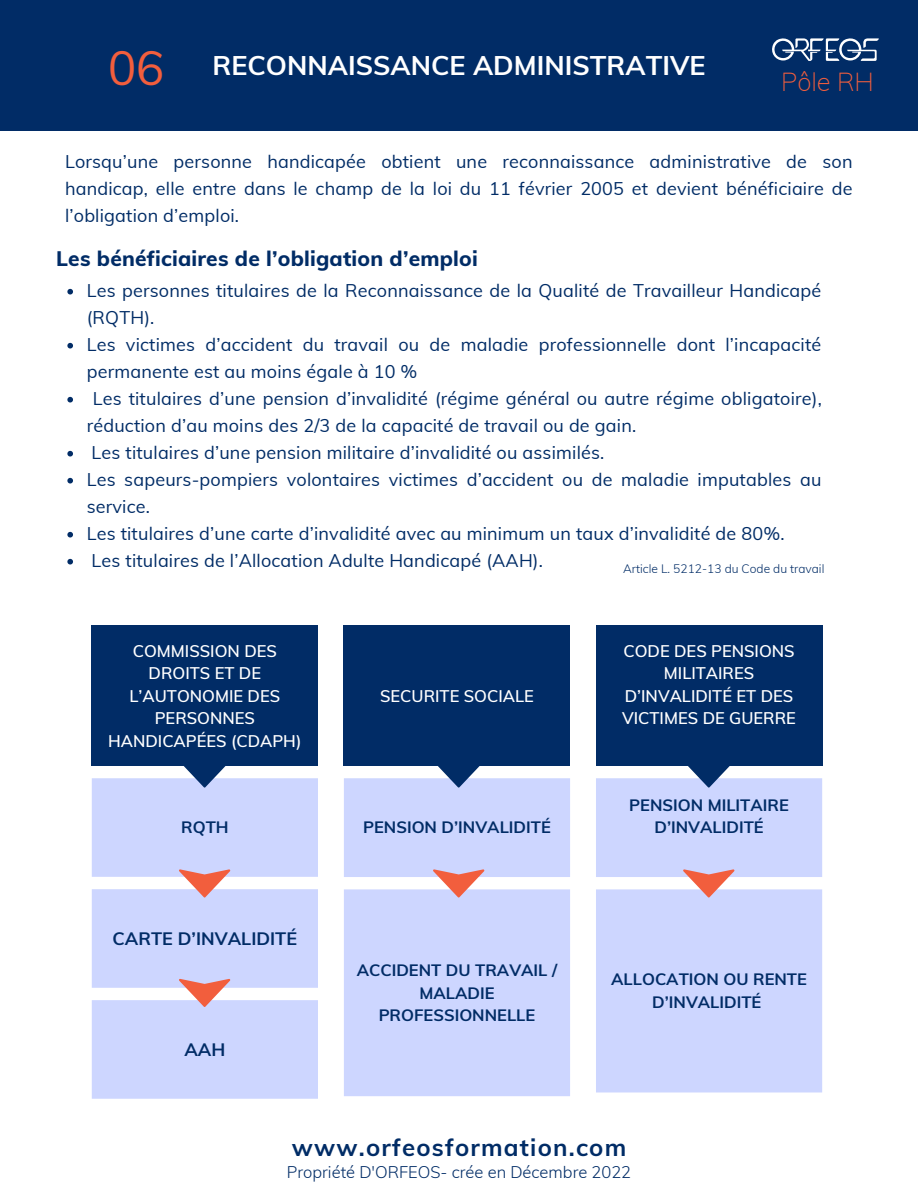
<style>
.page{position:relative;width:918px;height:1188px;background:#fff}
.page>*{position:absolute;margin:0;border:0;box-sizing:border-box;transform-origin:0 0}
.t1{font:46.95px "Muli";color:#f25e3d}
.t2{font:700 27px "Muli";color:#fff}
.t3{font:200 25.5px "Muli";color:#f25e3d}
.t4{font:700 24px "Muli";letter-spacing:.05em;color:#012c66}
.t5{font:800 21px "Muli";letter-spacing:.01em;color:#012c66}
.t6{font:18px/27px "Muli";letter-spacing:.01em;color:#012c66}
.t7{font:700 18px "Muli";color:#012c66}
.t8{font:600 16.5px/22.5px "Muli";color:#fff;text-align:center}
.t9{font:700 16.5px/22.5px "Muli";color:#012c66;text-align:center}
.t10{font:300 16.5px "Muli";color:#012c66}
.t11{font:300 12px "Muli";color:#012c66}
</style>
<div class="page">
<div style="left:0;top:0;width:918px;height:130px;background:#012c66"></div>
<svg style="left:772px;top:38px;width:107px;height:23px"></svg>
<div style="left:92px;top:625px;width:226px;height:141px;background:#012c66"></div>
<svg style="left:92px;top:778px;width:226px;height:321px;fill:#cdd6ff"></svg>
<div style="left:344px;top:625px;width:226px;height:141px;background:#012c66"></div>
<div style="left:344px;top:778px;width:226px;height:318px;background:#cdd6ff"></div>
<div style="left:596px;top:625px;width:226px;height:141px;background:#012c66"></div>
<div style="left:596px;top:778px;width:226px;height:314px;background:#cdd6ff"></div>
<svg style="left:179px;top:869px;width:51px;height:28px"></svg>
<svg style="left:67px;top:289px;width:6px;height:6px"></svg>
<svg style="left:67px;top:343px;width:6px;height:6px"></svg>
<svg style="left:67px;top:397px;width:6px;height:6px"></svg>
<svg style="left:67px;top:451px;width:6px;height:6px"></svg>
<svg style="left:67px;top:478px;width:6px;height:6px"></svg>
<svg style="left:67px;top:532px;width:6px;height:6px"></svg>
<svg style="left:67px;top:559px;width:6px;height:6px"></svg>
<svg style="left:179px;top:979px;width:51px;height:28px"></svg>
<svg style="left:179px;top:766px;width:51px;height:21px"></svg>
<svg style="left:433px;top:766px;width:51px;height:21px"></svg>
<svg style="left:683px;top:766px;width:51px;height:21px"></svg>
<svg style="left:433px;top:869px;width:51px;height:28px"></svg>
<svg style="left:683px;top:869px;width:51px;height:28px"></svg>
<p class="t1" style="left:108px;top:38px;width:58px">06</p>
<p class="t2" style="left:212px;top:48px;width:495px">RECONNAISSANCE ADMINISTRATIVE</p>
<p class="t3" style="left:781px;top:65px;width:94px">Pôle RH</p>
<p class="t6" style="left:65px;top:148px;width:789px;text-align:justify">Lorsqu’une personne handicapée obtient une reconnaissance administrative de son handicap, elle entre dans le champ de la loi du 11 février 2005 et devient bénéficiaire de l’obligation d’emploi.</p>
<p class="t5" style="left:56px;top:245px;width:423px">Les bénéficiaires de l’obligation d’emploi</p>
<p class="t6" style="left:87px;top:276px;width:736px">Les personnes titulaires de la Reconnaissance de la Qualité de Travailleur Handicapé (RQTH).</p>
<p class="t6" style="left:87px;top:330px;width:736px">Les victimes d’accident du travail ou de maladie professionnelle dont l’incapacité permanente est au moins égale à 10 %</p>
<p class="t6" style="left:87px;top:384px;width:737px;text-indent:6px">Les titulaires d’une pension d’invalidité (régime général ou autre régime obligatoire), réduction d’au moins des 2/3 de la capacité de travail ou de gain.</p>
<p class="t6" style="left:92px;top:438px;width:514px">Les titulaires d’une pension militaire d’invalidité ou assimilés.</p>
<p class="t6" style="left:87px;top:465px;width:736px">Les sapeurs-pompiers volontaires victimes d’accident ou de maladie imputables au service.</p>
<p class="t6" style="left:87px;top:519px;width:699px">Les titulaires d’une carte d’invalidité avec au minimum un taux d’invalidité de 80%.</p>
<p class="t6" style="left:92px;top:546px;width:453px">Les titulaires de l’Allocation Adulte Handicapé (AAH).</p>
<p class="t11" style="left:623px;top:561px;width:203px">Article L. 5212-13 du Code du travail</p>
<p class="t8" style="left:108px;top:639px;width:195px">COMMISSION DES<br>DROITS ET DE<br>L’AUTONOMIE DES<br>PERSONNES<br>HANDICAPÉES (CDAPH)</p>
<p class="t9" style="left:181px;top:816px;width:49px">RQTH</p>
<p class="t7" style="left:113px;top:927px;width:186px">CARTE D’INVALIDITÉ</p>
<p class="t7" style="left:184px;top:1038px;width:42px">AAH</p>
<p class="t8" style="left:380px;top:684px;width:155px">SECURITE SOCIALE</p>
<p class="t9" style="left:363px;top:816px;width:189px">PENSION D’INVALIDITÉ</p>
<p class="t9" style="left:357px;top:959px;width:202px">ACCIDENT DU TRAVAIL /<br>MALADIE<br>PROFESSIONNELLE</p>
<p class="t8" style="left:622px;top:639px;width:175px">CODE DES PENSIONS<br>MILITAIRES<br>D’INVALIDITÉ ET DES<br>VICTIMES DE GUERRE</p>
<p class="t9" style="left:629px;top:793px;width:161px">PENSION MILITAIRE<br>D’INVALIDITÉ</p>
<p class="t9" style="left:611px;top:968px;width:197px">ALLOCATION OU RENTE<br>D’INVALIDITÉ</p>
<p class="t4" style="left:292px;top:1132px;width:336px">www.orfeosformation.com</p>
<p class="t10" style="left:287px;top:1161px;width:346px">Propriété D'ORFEOS- crée en Décembre 2022</p>
</div>
